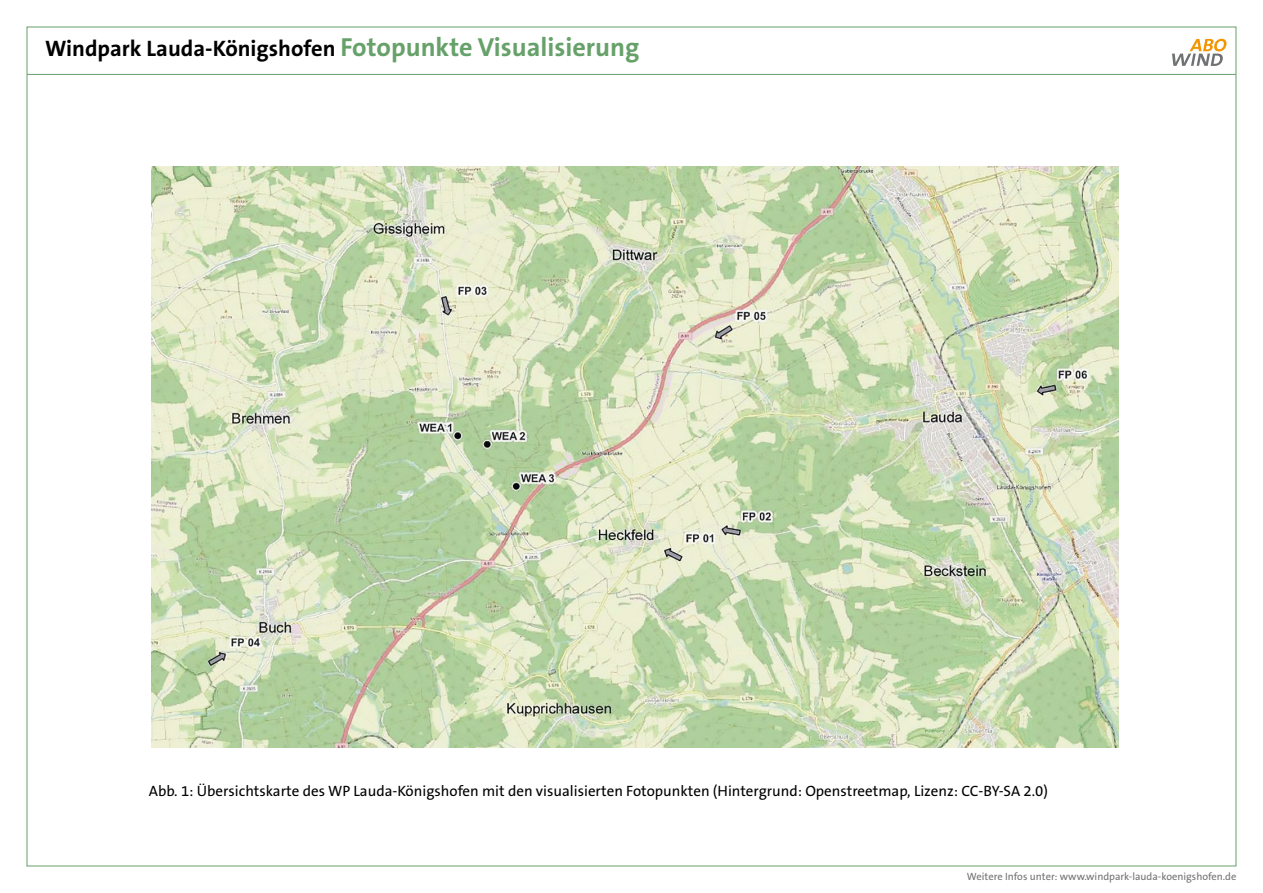
<style>
.page{position:relative;width:1263px;height:893px;background:#fff}
.page>*{position:absolute;margin:0;border:0;box-sizing:border-box;transform-origin:0 0}
.t1{font:700 22.5px "The Sans B W7";color:#000}
.t2{font:15px "The Sans B W5 Plain";color:#000}
.t3{font:10.5px "The Sans B W5 Plain";color:#707172}
.s1{font-size:26.25px;color:#67a16a}
</style>
<div class="page">
<hr style="left:27px;top:74px;width:1209px;height:1px;background:#67a16a">
<svg style="left:1172px;top:39px;width:54px;height:27px"></svg>
<img style="left:151px;top:167px;width:967px;height:581px">
<p class="t1" style="left:45px;top:34px;width:596px">Windpark Lauda-Königshofen <span class="s1">Fotopunkte Visualisierung</span></p>
<p class="t2" style="left:149px;top:781px;width:901px">Abb. 1: Übersichtskarte des WP Lauda-Königshofen mit den visualisierten Fotopunkten (Hintergrund: Openstreetmap, Lizenz: CC-BY-SA 2.0)</p>
<p class="t3" style="left:967px;top:869px;width:271px">Weitere Infos unter: www.windpark-lauda-koenigshofen.de</p>
</div>
